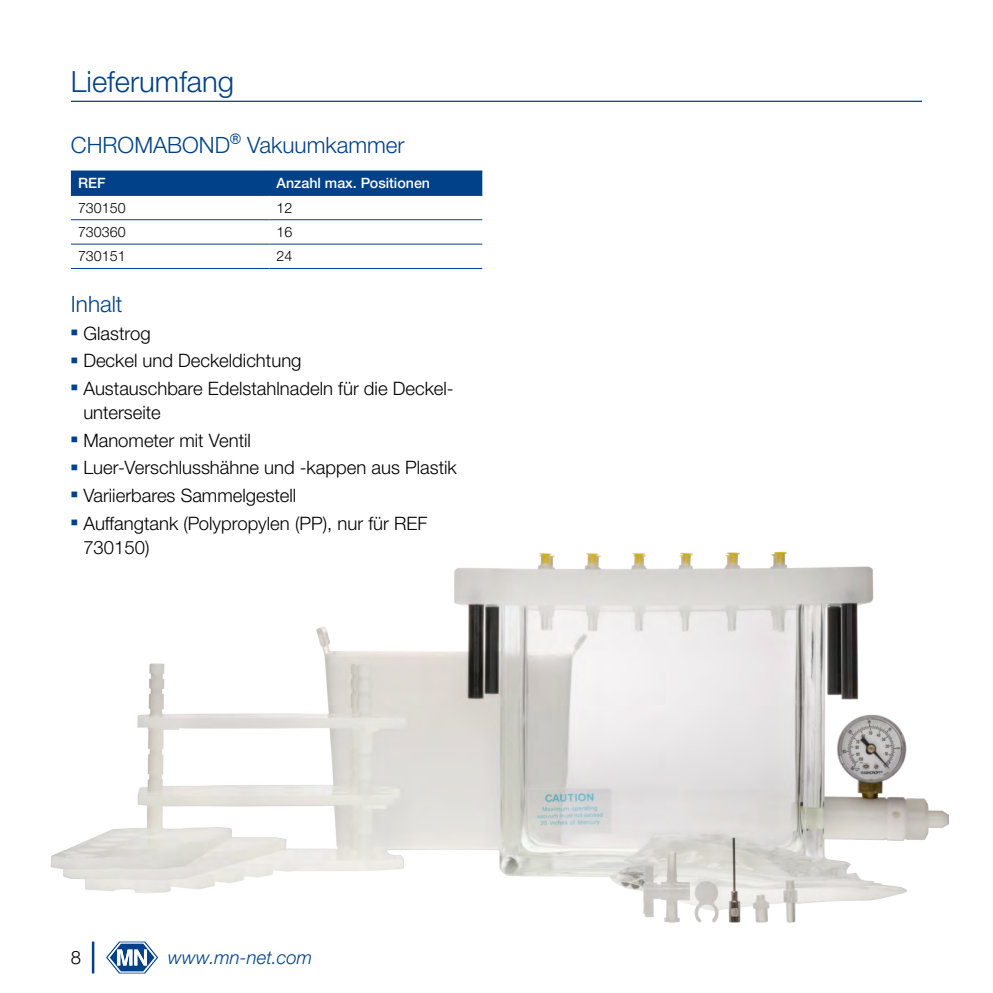
<style>
.page{position:relative;width:993px;height:993px;background:#fff}
.page>*{position:absolute;margin:0;border:0;box-sizing:border-box;transform-origin:0 0}
.t1{font:300 29.25px "Helvetica Neue LTW1 G";color:#004189}
.t2{font:300 22.5px "Helvetica Neue LTW1 G";color:#004189}
.t3{font:300 18.5px/24px "Helvetica Neue LTW1 G";color:#000}
.t4{font:italic 300 18.5px "Helvetica Neue LTW1 G";color:#004189}
.t5{font:300 14.25px "Helvetica Neue LTW1 G";color:#000}
.t6{font:500 14.25px "Helvetica Neue LTW1 G";color:#fff}
</style>
<div class="page">
<hr style="left:92px;top:941px;width:2px;height:32px;background:#004189">
<svg style="left:106px;top:941px;width:52px;height:32px"></svg>
<hr style="left:71px;top:101px;width:850px;height:1px;background:#004189">
<div style="left:71px;top:171px;width:411px;height:24px;background:#004189"></div>
<hr style="left:71px;top:170px;width:198px;height:1px;background:#004189">
<hr style="left:269px;top:170px;width:213px;height:1px;background:#004189">
<hr style="left:71px;top:195px;width:198px;height:1px;background:#004189">
<hr style="left:269px;top:195px;width:213px;height:1px;background:#004189">
<hr style="left:71px;top:219px;width:198px;height:1px;background:#004189">
<hr style="left:269px;top:219px;width:213px;height:1px;background:#004189">
<hr style="left:71px;top:243px;width:198px;height:1px;background:#004189">
<hr style="left:269px;top:243px;width:213px;height:1px;background:#004189">
<hr style="left:71px;top:268px;width:198px;height:1px;background:#004189">
<hr style="left:269px;top:268px;width:213px;height:1px;background:#004189">
<img style="left:50px;top:551px;width:898px;height:370px">
<h1 class="t1" style="left:71px;top:63px;width:165px">Lieferumfang</h1>
<p class="t2" style="left:71px;top:131px;width:335px">CHROMABOND<sup>®</sup> Vakuumkammer</p>
<p class="t6" style="left:78px;top:174px;width:29px">REF</p>
<p class="t6" style="left:276px;top:174px;width:155px">Anzahl max. Positionen</p>
<p class="t5" style="left:78px;top:199px;width:49px">730150</p>
<p class="t5" style="left:276px;top:199px;width:17px">12</p>
<p class="t5" style="left:78px;top:223px;width:49px">730360</p>
<p class="t5" style="left:276px;top:223px;width:17px">16</p>
<p class="t5" style="left:78px;top:247px;width:49px">730151</p>
<p class="t5" style="left:276px;top:247px;width:17px">24</p>
<p class="t2" style="left:71px;top:290px;width:53px">Inhalt</p>
<p class="t3" style="left:71px;top:321px;width:81px"><sup>■</sup> Glastrog</p>
<p class="t3" style="left:71px;top:348px;width:232px"><sup>■</sup> Deckel und Deckeldichtung</p>
<p class="t3" style="left:83px;top:376px;width:369px;text-indent:-12px"><sup>■</sup> Austauschbare Edelstahlnadeln für die Deckel&shy;unterseite</p>
<p class="t3" style="left:71px;top:428px;width:181px"><sup>■</sup> Manometer mit Ventil</p>
<p class="t3" style="left:71px;top:455px;width:387px"><sup>■</sup> Luer-Verschlusshähne und -kappen aus Plastik</p>
<p class="t3" style="left:71px;top:483px;width:227px"><sup>■</sup> Variierbares Sammelgestell</p>
<p class="t3" style="left:83px;top:510px;width:345px;text-indent:-12px"><sup>■</sup> Auffangtank (Polypropylen (PP), nur für REF<br>730150)</p>
<p class="t3" style="left:71px;top:945px;width:12px">8</p>
<p class="t4" style="left:168px;top:945px;width:146px">www.mn-net.com</p>
</div>
